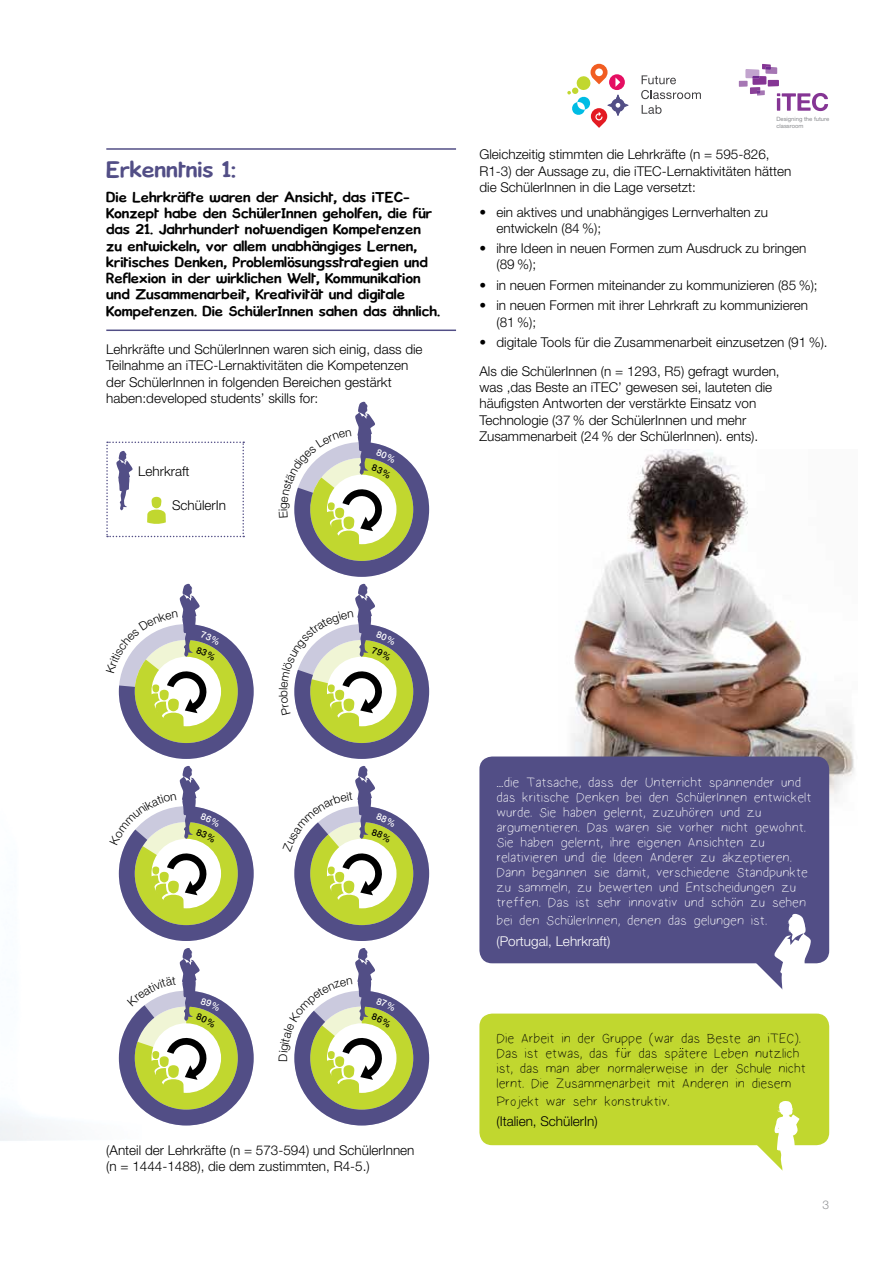
<style>
.page{position:relative;width:893px;height:1263px;background:#fff}
.page>*{position:absolute;margin:0;border:0;box-sizing:border-box;transform-origin:0 0}
.t1{font:21px "Kronika";color:#524e86}
.t2{font:15px/15px "Handwriting";color:#fff}
.t3{font:15px/15px "Handwriting";color:#000}
.t4{font:300 13.5px/16.2px "Helvetica Neue";color:#000}
.t5{font:13.5px/16.2px "Kronika";color:#000}
.t6{font:300 13.5px "Helvetica Neue";color:#fff}
.t7{font:300 12px "Helvetica Neue";color:#939598}
.t8{font:5.85px/7.1px "Alte Haas Grotesk";color:#888a8d}
.s1{font-family:"Kelson Sans Light BG"}
</style>
<div class="page">
<svg style="left:642px;top:75px;width:34px;height:9px"></svg>
<svg style="left:641px;top:90px;width:60px;height:9px"></svg>
<svg style="left:642px;top:105px;width:20px;height:9px"></svg>
<svg style="left:567px;top:64px;width:61px;height:64px"></svg>
<svg style="left:738px;top:64px;width:91px;height:48px"></svg>
<img style="left:572px;top:450px;width:283px;height:376px">
<hr style="left:106px;top:148px;width:350px;height:2px;background:#524e86">
<hr style="left:106px;top:329px;width:350px;height:2px;background:#524e86">
<svg style="left:106px;top:441px;width:138px;height:96px"></svg>
<div style="left:479px;top:756px;width:350px;height:207px;background:#524e86;border-radius:13px"></div>
<svg style="left:740px;top:914px;width:71px;height:75px"></svg>
<div style="left:479px;top:1013px;width:350px;height:132px;background:#c1d72f;border-radius:13px"></div>
<svg style="left:740px;top:1101px;width:59px;height:70px"></svg>
<svg style="left:118px;top:584px;width:136px;height:175px"></svg>
<svg style="left:294px;top:584px;width:135px;height:175px"></svg>
<svg style="left:118px;top:766px;width:136px;height:175px"></svg>
<svg style="left:294px;top:766px;width:135px;height:175px"></svg>
<svg style="left:119px;top:948px;width:135px;height:177px"></svg>
<svg style="left:294px;top:948px;width:135px;height:177px"></svg>
<svg style="left:294px;top:402px;width:135px;height:175px"></svg>
<h1 class="t1" style="left:106px;top:154px;width:131px">Erkenntnis 1:</h1>
<p class="t5" style="left:106px;top:189px;width:335px">Die Lehrkräfte waren der Ansicht, das iTEC-Konzept habe den SchülerInnen geholfen, die für das 21. Jahrhundert notwendigen Kompetenzen zu entwickeln, vor allem unabhängiges Lernen, kritisches Denken, Problemlösungsstrategien und Reflexion in der wirklichen Welt, Kommunikation und Zusammenarbeit, Kreativität und digitale Kompetenzen. Die SchülerInnen sahen das ähnlich.</p>
<p class="t4" style="left:106px;top:341px;width:318px">Lehrkräfte und SchülerInnen waren sich einig, dass die Teilnahme an iTEC-Lernaktivitäten die Kompetenzen der SchülerInnen in folgenden Bereichen gestärkt haben:developed students’ skills for:</p>
<p class="t4" style="left:138px;top:463px;width:53px">Lehrkraft</p>
<p class="t4" style="left:172px;top:497px;width:56px">SchülerIn</p>
<p class="t8" style="left:776px;top:115px;width:54px">Designing the future classroom</p>
<p class="t4" style="left:479px;top:146px;width:313px">Gleichzeitig stimmten die Lehrkräfte (n = 595-826,<br>R1-3) der Aussage zu, die iTEC-Lernaktivitäten hätten die SchülerInnen in die Lage versetzt:</p>
<p class="t4" style="left:496px;top:203px;width:273px;text-indent:-17px">• ein aktives und unabhängiges Lernverhalten zu entwickeln (84 %);</p>
<p class="t4" style="left:496px;top:240px;width:311px;text-indent:-17px">• ihre Ideen in neuen Formen zum Ausdruck zu bringen (89 %);</p>
<p class="t4" style="left:479px;top:277px;width:340px">• in neuen Formen miteinander zu kommunizieren (85 %);</p>
<p class="t4" style="left:496px;top:297px;width:313px;text-indent:-17px">• in neuen Formen mit ihrer Lehrkraft zu kommunizieren (81 %);</p>
<p class="t4" style="left:479px;top:327px;width:350px;line-height:29px">• digitale Tools für die Zusammenarbeit einzusetzen (91 %).<br>Als die SchülerInnen (n = 1293, R5) gefragt wurden,</p>
<p class="t4" style="left:479px;top:379px;width:294px">was ‚das Beste an iTEC’ gewesen sei, lauteten die häufigsten Antworten der verstärkte Einsatz von Technologie (37 % der SchülerInnen und mehr Zusammenarbeit (24 % der SchülerInnen). ents).</p>
<p class="t4" style="left:106px;top:1141px;width:310px">(Anteil der Lehrkräfte (n = 573-594) und SchülerInnen (n = 1444-1488), die dem zustimmten, R4-5.)</p>
<p class="t2" style="left:496px;top:776px;width:316px"><span class="s1">…</span>die Tatsache, dass der Unterricht spannender und das kritische Denken bei den SchulerInnen entwickelt wurde. Sie haben gelernt, zuzuhoren und zu argumentieren. Das waren sie vorher nicht gewohnt.<br>Sie haben gelernt, ihre eigenen Ansichten zu relativieren und die Ideen Anderer zu akzeptieren.<br>Dann begannen sie damit, verschiedene Standpunkte zu sammeln, zu bewerten und Entscheidungen zu treffen. Das ist sehr innovativ und schon zu sehen</p>
<p class="t2" style="left:496px;top:914px;width:272px">bei den SchulerInnen, denen das gelungen ist.</p>
<p class="t6" style="left:496px;top:932px;width:115px">(Portugal, Lehrkraft)</p>
<p class="t3" style="left:496px;top:1031px;width:311px">Die Arbeit in der Gruppe (war das Beste an iTEC).<br>Das ist etwas, das fur das spatere Leben nutzlich ist, das man aber normalerweise in der Schule nicht lernt. Die Zusammenarbeit mit Anderen in diesem</p>
<p class="t3" style="left:496px;top:1094px;width:175px">Projekt war sehr konstruktiv.</p>
<p class="t4" style="left:496px;top:1113px;width:103px">(Italien, SchülerIn)</p>
<p class="t7" style="left:822px;top:1197px;width:8px">3</p>
</div>
